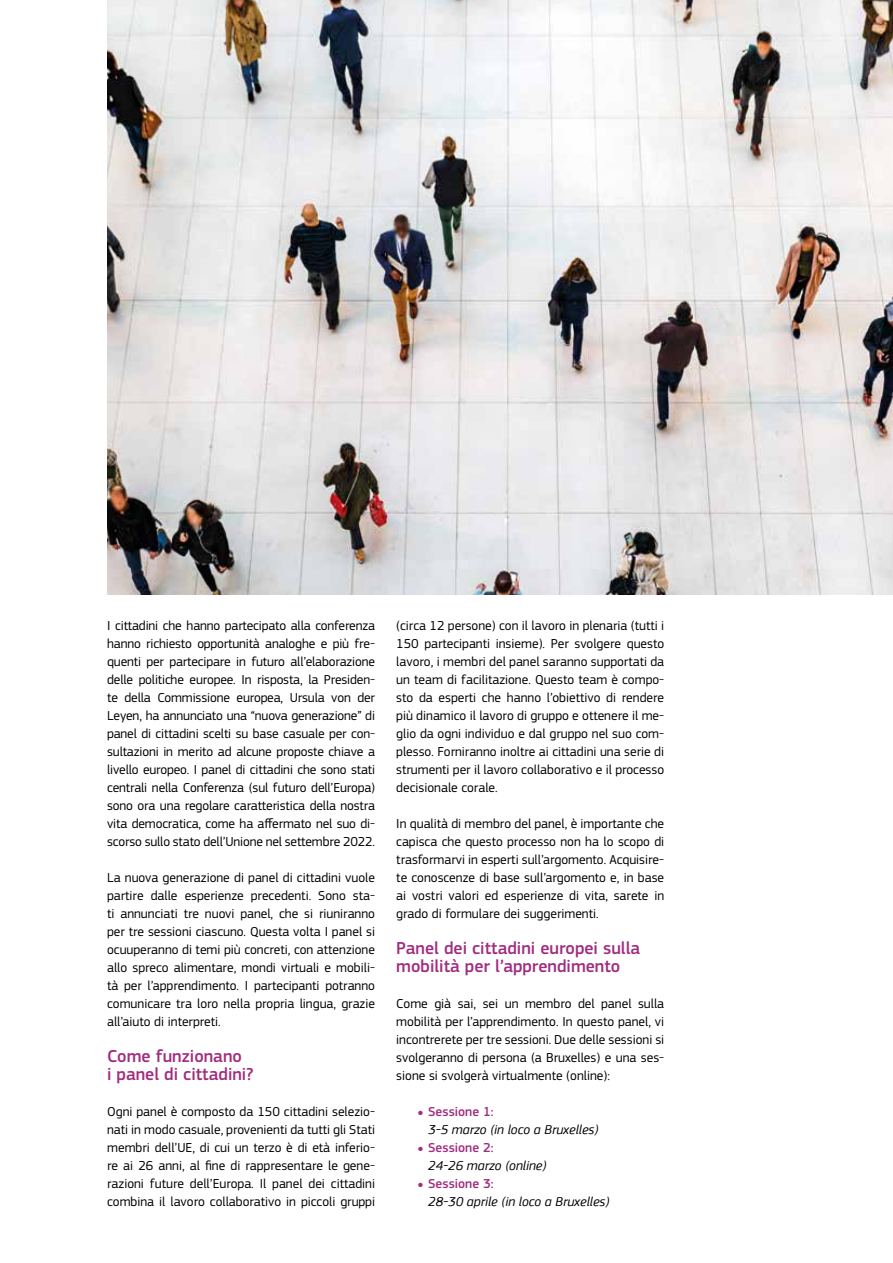
<style>
.page{position:relative;width:893px;height:1263px;background:#fff}
.page>*{position:absolute;margin:0;border:0;box-sizing:border-box;transform-origin:0 0}
.t1{font:500 18px/18px "EC Square Sans Pro";color:#a12d80}
.t2{font:13.5px/18px "EC Square Sans Pro";color:#000;text-align:justify}
.t3{font:italic 13.5px/18px "EC Square Sans Pro";color:#000}
.s1{font-style:normal;font-size:24px;color:#a12d80}
.s2{font-weight:500;font-style:normal;color:#a12d80}
</style>
<div class="page">
<img style="left:107px;top:0;width:786px;height:594px">
<p class="t2" style="left:107px;top:617px;width:269px">I cittadini che hanno partecipato alla conferenza hanno richiesto opportunità analoghe e più fre&shy;quenti per partecipare in futuro all’elaborazione delle politiche europee. In risposta, la Presiden&shy;te della Commissione europea, Ursula von der Leyen, ha annunciato una “nuova generazione” di panel di cittadini scelti su base casuale per con&shy;sultazioni in merito ad alcune proposte chiave a livello europeo. I panel di cittadini che sono stati centrali nella Conferenza (sul futuro dell’Europa) sono ora una regolare caratteristica della nostra vita democratica, come ha affermato nel suo di&shy;scorso sullo stato dell’Unione nel settembre 2022.</p>
<p class="t2" style="left:107px;top:869px;width:269px">La nuova generazione di panel di cittadini vuole partire dalle esperienze precedenti. Sono sta&shy;ti annunciati tre nuovi panel, che si riuniranno per tre sessioni ciascuno. Questa volta I panel si ocuuperanno di temi più concreti, con attenzione allo spreco alimentare, mondi virtuali e mobili&shy;tà per l’apprendimento. I partecipanti potranno comunicare tra loro nella propria lingua, grazie all’aiuto di interpreti.</p>
<h1 class="t1" style="left:107px;top:1047px;width:148px">Come funzionano<br>i panel di cittadini?</h1>
<p class="t2" style="left:107px;top:1103px;width:269px">Ogni panel è composto da 150 cittadini selezio&shy;nati in modo casuale, provenienti da tutti gli Stati membri dell’UE, di cui un terzo è di età inferio&shy;re ai 26 anni, al fine di rappresentare le gene&shy;razioni future dell’Europa. Il panel dei cittadini combina il lavoro collaborativo in piccoli gruppi</p>
<p class="t2" style="left:396px;top:617px;width:269px">(circa 12 persone) con il lavoro in plenaria (tutti i 150 partecipanti insieme). Per svolgere questo lavoro, i membri del panel saranno supportati da un team di facilitazione. Questo team è compo&shy;sto da esperti che hanno l’obiettivo di rendere più dinamico il lavoro di gruppo e ottenere il me&shy;glio da ogni individuo e dal gruppo nel suo com&shy;plesso. Forniranno inoltre ai cittadini una serie di strumenti per il lavoro collaborativo e il processo decisionale corale.</p>
<p class="t2" style="left:396px;top:815px;width:269px">In qualità di membro del panel, è importante che capisca che questo processo non ha lo scopo di trasformarvi in esperti sull’argomento. Acquisire&shy;te conoscenze di base sull’argomento e, in base ai vostri valori ed esperienze di vita, sarete in grado di formulare dei suggerimenti.</p>
<h1 class="t1" style="left:396px;top:939px;width:245px">Panel dei cittadini europei sulla mobilità per l’apprendimento</h1>
<p class="t2" style="left:396px;top:995px;width:269px">Come già sai, sei un membro del panel sulla mobilità per l’apprendimento. In questo panel, vi incontrerete per tre sessioni. Due delle sessioni si svolgeranno di persona (a Bruxelles) e una ses&shy;sione si svolgerà virtualmente (online):</p>
<p class="t3" style="left:428px;top:1103px;width:172px;text-indent:-11px"><span class="s1">•</span> <span class="s2">Sessione 1:<br></span>3-5 marzo (in loco a Bruxelles)</p>
<p class="t3" style="left:428px;top:1139px;width:120px;text-indent:-11px"><span class="s1">•</span> <span class="s2">Sessione 2:<br></span>24-26 marzo (online)</p>
<p class="t3" style="left:428px;top:1175px;width:183px;text-indent:-11px"><span class="s1">•</span> <span class="s2">Sessione 3:<br></span>28-30 aprile (in loco a Bruxelles)</p>
</div>
